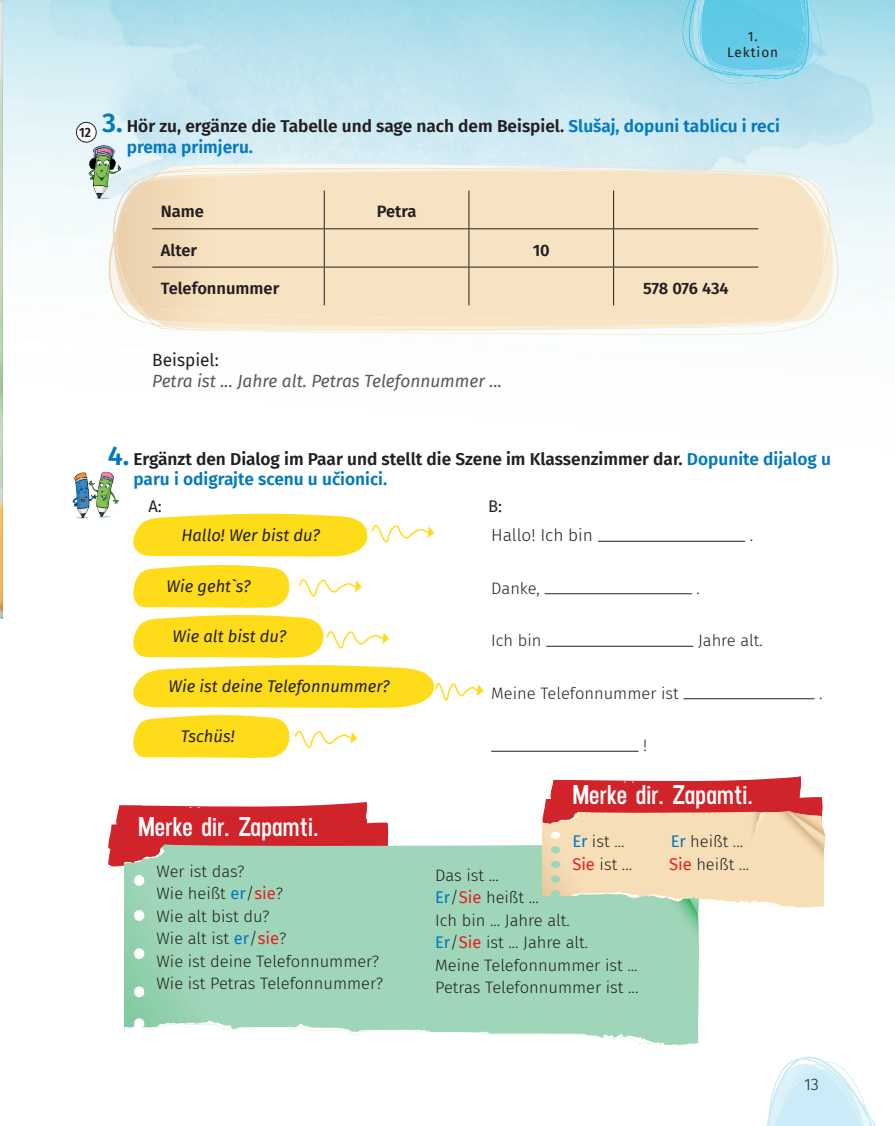
<style>
.page{position:relative;width:895px;height:1126px;background:#fff}
.page>*{position:absolute;margin:0;border:0;box-sizing:border-box;transform-origin:0 0}
.t1{font:600 27px "Neusa";letter-spacing:.01em;color:#fff}
.t2{font:600 17.25px/20.7px "Fira Sans";color:#231f20}
.t3{font:italic 17.25px "Fira Sans";color:#57585a}
.t4{font:300 17.25px "Fira Sans";color:#231f20}
.t5{font:17.25px "Fira Sans";color:#231f20}
.t6{font:300 16.5px/22.5px "Fira Sans";color:#231f20}
.t7{font:italic 16.5px "Fira Sans";color:#231f20}
.t8{font:600 16.5px "Fira Sans";color:#231f20}
.t9{font:600 16.5px "Fira Sans";letter-spacing:-.02em;color:#231f20}
.t10{font:16.5px "Fira Sans";color:#231f20}
.t11{font:13.5px/16.2px "Fira Sans";letter-spacing:.07em;color:#231f20;text-align:center}
.s1{font-size:27px;color:#0079c1}
.s2{color:#0079c1}
.s3{font-weight:400;color:#0079c1}
.s4{font-weight:400;color:#e81e24}
</style>
<div class="page">
<svg style="left:766px;top:1057px;width:110px;height:69px"></svg>
<svg style="left:124px;top:845px;width:533px;height:189px;background:#a0d5b8"></svg>
<svg style="left:156px;top:1020px;width:77px;height:10px"></svg>
<svg style="left:613px;top:1033px;width:47px;height:12px"></svg>
<svg style="left:293px;top:1023px;width:130px;height:13px"></svg>
<svg style="left:478px;top:1032px;width:106px;height:4px"></svg>
<svg style="left:108px;top:802px;width:280px;height:65px;background:#c76a66"></svg>
<img style="left:4px;top:0;width:890px;height:472px">
<img style="left:682px;top:0;width:14px;height:79px">
<img style="left:696px;top:0;width:126px;height:84px">
<hr style="left:597px;top:541px;width:147px;height:1px;background:#231f20">
<hr style="left:544px;top:594px;width:147px;height:1px;background:#231f20">
<hr style="left:546px;top:646px;width:147px;height:1px;background:#231f20">
<hr style="left:683px;top:699px;width:131px;height:1px;background:#231f20">
<hr style="left:491px;top:751px;width:147px;height:1px;background:#231f20">
<img style="left:88px;top:145px;width:15px;height:43px">
<div style="left:76px;top:122px;width:20px;height:20px;background:#fff;border-radius:50%"></div>
<div style="left:76px;top:122px;width:21px;height:21px;border:1px solid #231f20;border-radius:50%"></div>
<svg style="left:113px;top:171px;width:725px;height:164px"></svg>
<svg style="left:106px;top:164px;width:720px;height:156px"></svg>
<img style="left:115px;top:307px;width:708px;height:14px">
<img style="left:113px;top:168px;width:713px;height:139px">
<hr style="left:324px;top:191px;width:1px;height:37px;background:#231f20">
<hr style="left:468px;top:191px;width:1px;height:37px;background:#231f20">
<hr style="left:613px;top:191px;width:1px;height:37px;background:#231f20">
<hr style="left:152px;top:228px;width:172px;height:1px;background:#231f20">
<hr style="left:324px;top:228px;width:145px;height:1px;background:#231f20">
<hr style="left:324px;top:229px;width:1px;height:38px;background:#231f20">
<hr style="left:469px;top:228px;width:144px;height:1px;background:#231f20">
<hr style="left:468px;top:229px;width:1px;height:38px;background:#231f20">
<hr style="left:613px;top:228px;width:145px;height:1px;background:#231f20">
<hr style="left:613px;top:229px;width:1px;height:38px;background:#231f20">
<hr style="left:152px;top:267px;width:172px;height:1px;background:#231f20">
<hr style="left:324px;top:267px;width:145px;height:1px;background:#231f20">
<hr style="left:324px;top:267px;width:1px;height:38px;background:#231f20">
<hr style="left:469px;top:267px;width:144px;height:1px;background:#231f20">
<hr style="left:468px;top:267px;width:1px;height:38px;background:#231f20">
<hr style="left:613px;top:267px;width:145px;height:1px;background:#231f20">
<hr style="left:613px;top:267px;width:1px;height:38px;background:#231f20">
<img style="left:89px;top:480px;width:11px;height:16px">
<img style="left:74px;top:472px;width:40px;height:6px">
<svg style="left:542px;top:777px;width:283px;height:202px"></svg>
<svg style="left:133px;top:565px;width:156px;height:43px;background:#fedf2f"></svg>
<svg style="left:133px;top:513px;width:301px;height:44px"></svg>
<svg style="left:299px;top:579px;width:63px;height:18px"></svg>
<svg style="left:133px;top:615px;width:256px;height:43px"></svg>
<svg style="left:133px;top:665px;width:350px;height:43px"></svg>
<svg style="left:133px;top:715px;width:224px;height:43px"></svg>
<svg style="left:0;top:0;width:4px;height:619px"></svg>
<p class="t11" style="left:727px;top:28px;width:52px">1.<br>Lektion</p>
<p class="t2" style="left:127px;top:114px;width:654px;text-indent:-48px"><sub>12</sub> <span class="s1">3.</span> Hör zu, ergänze die Tabelle und sage nach dem Beispiel. <span class="s2">Slušaj, dopuni tablicu i reci prema primjeru.</span></p>
<p class="t8" style="left:161px;top:198px;width:45px">Name</p>
<p class="t8" style="left:376px;top:198px;width:41px">Petra</p>
<p class="t8" style="left:161px;top:236px;width:38px">Alter</p>
<p class="t8" style="left:532px;top:236px;width:19px">10</p>
<p class="t8" style="left:161px;top:275px;width:120px">Telefonnummer</p>
<p class="t9" style="left:643px;top:275px;width:87px">578 076 434</p>
<p class="t5" style="left:152px;top:347px;width:68px">Beispiel:</p>
<p class="t3" style="left:152px;top:368px;width:351px">Petra ist ... Jahre alt. Petras Telefonnummer ...</p>
<p class="t2" style="left:133px;top:447px;width:699px;text-indent:-26px"><span class="s1">4.</span> Ergänzt den Dialog im Paar und stellt die Szene im Klassenzimmer dar. <span class="s2">Dopunite dijalog u paru i odigrajte scenu u učionici.</span></p>
<p class="t10" style="left:148px;top:494px;width:15px">A:</p>
<p class="t10" style="left:488px;top:494px;width:15px">B:</p>
<p class="t7" style="left:181px;top:523px;width:140px">Hallo! Wer bist du?</p>
<p class="t7" style="left:166px;top:574px;width:85px">Wie geht`s?</p>
<p class="t7" style="left:173px;top:624px;width:115px">Wie alt bist du?</p>
<p class="t7" style="left:168px;top:674px;width:222px">Wie ist deine Telefonnummer?</p>
<p class="t7" style="left:181px;top:724px;width:55px">Tschüs!</p>
<h1 class="t1" style="left:138px;top:808px;width:182px">Merke dir. Zapamti.</h1>
<p class="t6" style="left:156px;top:859px;width:228px">Wer ist das?<br>Wie heißt <span class="s3">er</span>/<span class="s4">sie</span>?<br>Wie alt bist du?<br>Wie alt ist <span class="s3">er</span>/<span class="s4">sie</span>?<br>Wie ist deine Telefonnummer?<br>Wie ist Petras Telefonnummer?</p>
<p class="t4" style="left:491px;top:523px;width:103px">Hallo! Ich bin</p>
<p class="t4" style="left:749px;top:523px;width:5px">.</p>
<p class="t6" style="left:491px;top:577px;width:50px">Danke,</p>
<p class="t6" style="left:696px;top:577px;width:5px">.</p>
<p class="t6" style="left:491px;top:629px;width:52px">Ich bin</p>
<p class="t6" style="left:697px;top:629px;width:66px">Jahre alt.</p>
<p class="t6" style="left:491px;top:682px;width:189px">Meine Telefonnummer ist</p>
<p class="t6" style="left:819px;top:682px;width:5px">.</p>
<p class="t6" style="left:643px;top:734px;width:5px">!</p>
<h1 class="t1" style="left:572px;top:777px;width:182px">Merke dir. Zapamti.</h1>
<p class="t6" style="left:572px;top:830px;width:54px"><span class="s3">Er</span> ist ...</p>
<p class="t6" style="left:670px;top:830px;width:74px"><span class="s3">Er</span> heißt ...</p>
<p class="t6" style="left:572px;top:852px;width:61px"><span class="s4">Sie</span> ist ...</p>
<p class="t6" style="left:669px;top:852px;width:82px"><span class="s4">Sie</span> heißt ...</p>
<p class="t6" style="left:435px;top:864px;width:205px">Das ist ...<br><span class="s3">Er</span>/<span class="s4">Sie</span> heißt ...<br>Ich bin ... Jahre alt.<br><span class="s3">Er</span>/<span class="s4">Sie</span> ist ... Jahre alt.<br>Meine Telefonnummer ist ...<br>Petras Telefonnummer ist ...</p>
<p class="t6" style="left:803px;top:1073px;width:16px">13</p>
</div>
